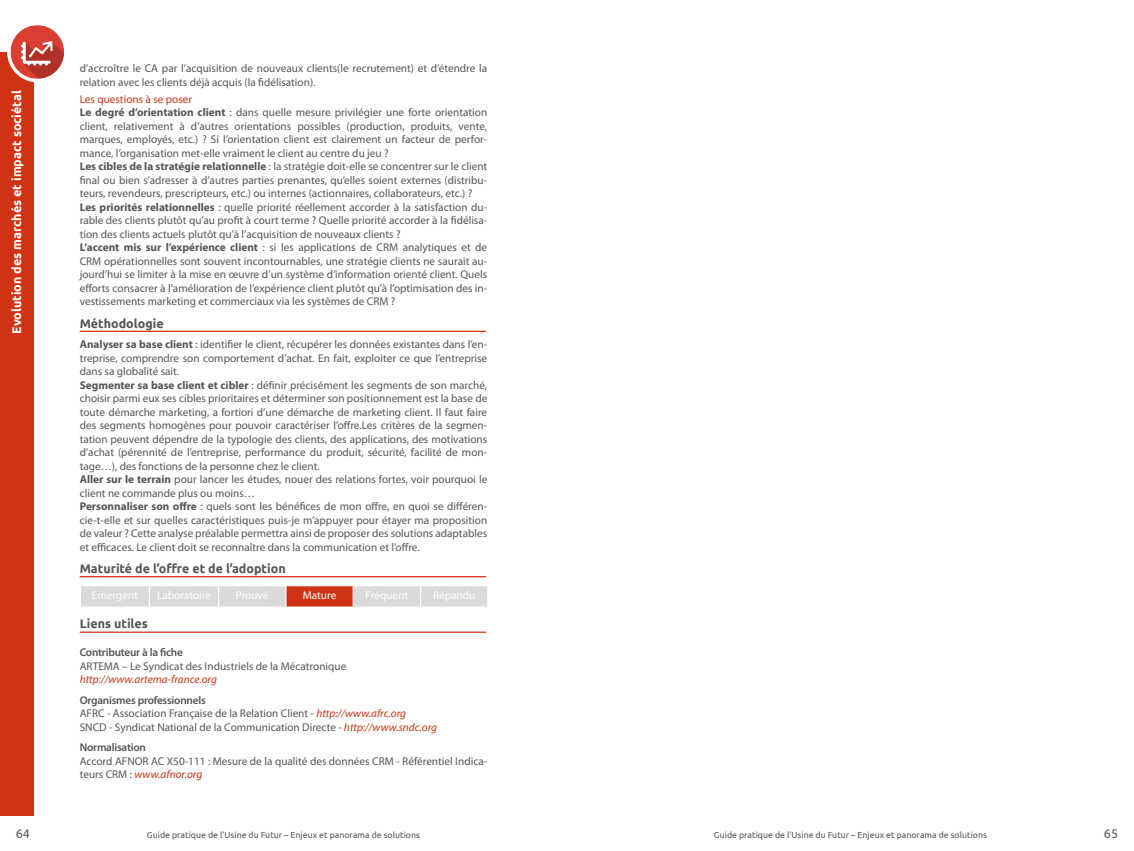
<style>
.page{position:relative;width:1134px;height:851px;background:#fff}
.page>*{position:absolute;margin:0;border:0;box-sizing:border-box;transform-origin:0 0}
.t1{font:700 12.5px "Ubuntu";color:#565655}
.t2{font:700 12.5px "Ubuntu";color:#fff}
.t3{font:12.5px "Ubuntu";color:#565655}
.t4{font:11.25px/13.5px "Myriad Pro";color:#565655}
.t5{font:11.25px "Myriad Pro";color:#fff}
.t6{font:600 11.25px "Myriad Pro";letter-spacing:-.02em;color:#565655}
.t7{font:italic 11.25px "Myriad Pro";color:#cf3313}
.t8{font:8.75px "Ubuntu";color:#565655}
.s1{color:#cf3313}
.s2{font-weight:700}
.s3{font-weight:600}
.s4{font-style:italic;color:#cf3313}
</style>
<div class="page">
<hr style="left:80px;top:330px;width:406px;height:2px;background:#cf3313">
<hr style="left:80px;top:576px;width:406px;height:1px;background:#cf3313">
<hr style="left:80px;top:631px;width:406px;height:1px;background:#cf3313">
<svg style="left:81px;top:585px;width:407px;height:21px;background:#dac3be"></svg>
<div style="left:0;top:52px;width:34px;height:763px;background:#cf3313"></div>
<div style="left:7px;top:21px;width:61px;height:61px;background:#fff;border-radius:50%"></div>
<svg style="left:11px;top:25px;width:53px;height:54px"></svg>
<p class="t2" style="left:9px;top:334px;width:245px;rotate:-90deg">Evolution des marchés et impact sociétal</p>
<p class="t4" style="left:80px;top:62px;width:409px">d’accroître le CA par l’acquisition de nouveaux clients(le recrutement) et d’étendre la relation avec les clients déjà acquis (la fidélisation).</p>
<p class="t4" style="left:80px;top:92px;width:409px"><span class="s1">Les questions à se poser<br></span><span class="s2">Le degré d’orientation client</span> : dans quelle mesure privilégier une forte orientation client, relativement à d’autres orientations possibles (production, produits, vente, marques, employés, etc.) ? Si l’orientation client est clairement un facteur de perfor&shy;mance, l’organisation met-elle vraiment le client au centre du jeu ?<br><span class="s2">Les cibles de la stratégie relationnelle</span> : la stratégie doit-elle se concentrer sur le client final ou bien s’adresser à d’autres parties prenantes, qu’elles soient externes (distribu&shy;teurs, revendeurs, prescripteurs, etc.) ou internes (actionnaires, collaborateurs, etc.) ?<br><span class="s2">Les priorités relationnelles</span> : quelle priorité réellement accorder à la satisfaction du&shy;rable des clients plutôt qu’au profit à court terme ? Quelle priorité accorder à la fidélisa&shy;tion des clients actuels plutôt qu’à l’acquisition de nouveaux clients ?<br><span class="s2">L’accent mis sur l’expérience client</span> : si les applications de CRM analytiques et de CRM opérationnelles sont souvent incontournables, une stratégie clients ne saurait au&shy;jourd’hui se limiter à la mise en œuvre d’un système d’information orienté client. Quels efforts consacrer à l’amélioration de l’expérience client plutôt qu’à l’optimisation des in&shy;vestissements marketing et commerciaux via les systèmes de CRM ?</p>
<p class="t1" style="left:80px;top:315px;width:86px">Méthodologie</p>
<p class="t4" style="left:80px;top:337px;width:409px"><span class="s2">Analyser sa base client</span> : identifier le client, récupérer les données existantes dans l’en&shy;treprise, comprendre son comportement d’achat. En fait, exploiter ce que l’entreprise dans sa globalité sait.<br><span class="s2">Segmenter sa base client et cibler</span> : définir précisément les segments de son marché, choisir parmi eux ses cibles prioritaires et déterminer son positionnement est la base de toute démarche marketing, a fortiori d’une démarche de marketing client. Il faut faire des segments homogènes pour pouvoir caractériser l’offre.Les critères de la segmen&shy;tation peuvent dépendre de la typologie des clients, des applications, des motivations d’achat (pérennité de l’entreprise, performance du produit, sécurité, facilité de mon&shy;tage…), des fonctions de la personne chez le client.<br><span class="s2">Aller sur le terrain</span> pour lancer les études, nouer des relations fortes, voir pourquoi le client ne commande plus ou moins…<br><span class="s2">Personnaliser son offre</span> : quels sont les bénéfices de mon offre, en quoi se différen&shy;cie-t-elle et sur quelles caractéristiques puis-je m’appuyer pour étayer ma proposition de valeur ? Cette analyse préalable permettra ainsi de proposer des solutions adaptables et efficaces. Le client doit se reconnaître dans la communication et l’offre.</p>
<p class="t1" style="left:80px;top:560px;width:207px">Maturité de l’offre et de l’adoption</p>
<p class="t5" style="left:92px;top:588px;width:47px">Emergent</p>
<p class="t5" style="left:157px;top:588px;width:55px">Laboratoire</p>
<p class="t5" style="left:236px;top:588px;width:34px">Prouvé</p>
<p class="t5" style="left:303px;top:588px;width:35px">Mature</p>
<p class="t5" style="left:366px;top:588px;width:44px">Fréquent</p>
<p class="t5" style="left:433px;top:588px;width:44px">Répandu</p>
<p class="t1" style="left:80px;top:616px;width:70px">Liens utiles</p>
<p class="t6" style="left:80px;top:645px;width:105px">Contributeur à la fiche</p>
<p class="t4" style="left:80px;top:658px;width:268px">ARTEMA – Le Syndicat des Industriels de la Mécatronique</p>
<p class="t7" style="left:80px;top:672px;width:139px">http://www.artema-france.org</p>
<p class="t4" style="left:80px;top:693px;width:359px"><span class="s3">Organismes professionnels<br></span>AFRC - Association Française de la Relation Client - <span class="s4">http://www.afrc.org<br></span>SNCD - Syndicat National de la Communication Directe - <span class="s4">http://www.sndc.org</span></p>
<p class="t6" style="left:80px;top:740px;width:68px">Normalisation</p>
<p class="t4" style="left:80px;top:754px;width:409px">Accord AFNOR AC X50-111 : Mesure de la qualité des données CRM - Référentiel Indica&shy;teurs CRM : <span class="s4">www.afnor.org</span></p>
<p class="t3" style="left:16px;top:825px;width:16px">64</p>
<p class="t8" style="left:147px;top:829px;width:275px">Guide pratique de l’Usine du Futur – Enjeux et panorama de solutions</p>
<p class="t8" style="left:714px;top:829px;width:275px">Guide pratique de l’Usine du Futur – Enjeux et panorama de solutions</p>
<p class="t3" style="left:1104px;top:825px;width:16px">65</p>
</div>
